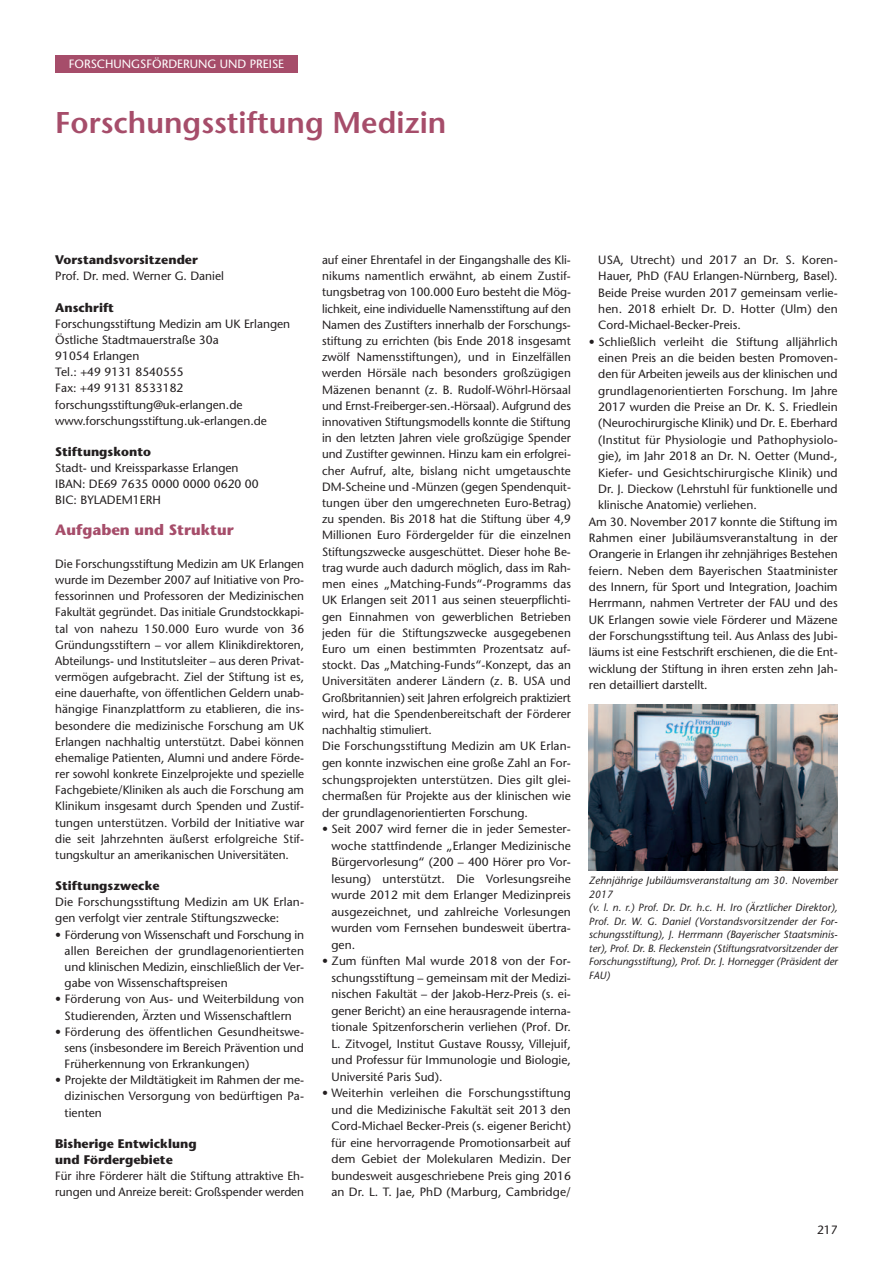
<style>
.page{position:relative;width:893px;height:1263px;background:#fff}
.page>*{position:absolute;margin:0;border:0;box-sizing:border-box;transform-origin:0 0}
.t1{font:600 30px "Stone Sans";color:#a64d6a}
.t2{font:700 15px "Stone Sans";color:#a64d6a}
.t3{font:700 12.45px/16.2px "Stone Sans";color:#231f20}
.t4{font:12px/16.2px "Stone Sans";color:#231f20;text-align:justify}
.t5{font:12px "Stone Sans";color:#fff}
.t6{font:italic 10.5px/13.5px "Stone Sans";color:#231f20}
</style>
<div class="page">
<div style="left:55px;top:55px;width:243px;height:17px;background:#a64d6a"></div>
<img style="left:589px;top:705px;width:249px;height:166px">
<p class="t5" style="left:69px;top:59px;width:217px">FORSCHUNGSFÖRDERUNG UND PREISE</p>
<p class="t1" style="left:55px;top:111px;width:393px">Forschungsstiftung Medizin</p>
<p class="t3" style="left:55px;top:253px;width:144px">Vorstandsvorsitzender</p>
<p class="t4" style="left:55px;top:269px;width:170px">Prof. Dr. med. Werner G. Daniel</p>
<p class="t3" style="left:55px;top:300px;width:60px">Anschrift</p>
<p class="t4" style="left:55px;top:317px;width:236px">Forschungsstiftung Medizin am UK Erlangen</p>
<p class="t4" style="left:55px;top:333px;width:165px">Östliche Stadtmauerstraße 30a</p>
<p class="t4" style="left:55px;top:349px;width:86px">91054 Erlangen</p>
<p class="t4" style="left:55px;top:365px;width:130px">Tel.: +49 9131 8540555</p>
<p class="t4" style="left:55px;top:381px;width:130px">Fax: +49 9131 8533182</p>
<p class="t4" style="left:55px;top:398px;width:189px">forschungsstiftung@uk-erlangen.de</p>
<p class="t4" style="left:55px;top:414px;width:213px">www.forschungsstiftung.uk-erlangen.de</p>
<p class="t3" style="left:55px;top:445px;width:97px">Stiftungskonto</p>
<p class="t4" style="left:55px;top:461px;width:185px">Stadt- und Kreissparkasse Erlangen</p>
<p class="t4" style="left:55px;top:477px;width:205px">IBAN: DE69 7635 0000 0000 0620 00</p>
<p class="t4" style="left:55px;top:493px;width:107px">BIC: BYLADEM1ERH</p>
<p class="t2" style="left:55px;top:524px;width:180px">Aufgaben und Struktur</p>
<p class="t4" style="left:55px;top:557px;width:250px">Die Forschungsstiftung Medizin am UK Erlangen wurde im Dezember 2007 auf Initiative von Pro&shy;fessorinnen und Professoren der Medizinischen Fakultät gegründet. Das initiale Grundstockkapi&shy;tal von nahezu 150.000 Euro wurde von 36<br>Gründungsstiftern – vor allem Klinikdirektoren, Abteilungs- und Institutsleiter – aus deren Privat&shy;vermögen aufgebracht. Ziel der Stiftung ist es, eine dauerhafte, von öffentlichen Geldern unab&shy;hängige Finanzplattform zu etablieren, die ins&shy;besondere die medizinische Forschung am UK Erlangen nachhaltig unterstützt. Dabei können ehemalige Patienten, Alumni und andere Förde&shy;rer sowohl konkrete Einzelprojekte und spezielle Fachgebiete/Kliniken als auch die Forschung am Klinikum insgesamt durch Spenden und Zustif&shy;tungen unterstützen. Vorbild der Initiative war die seit Jahrzehnten äußerst erfolgreiche Stif&shy;tungskultur an amerikanischen Universitäten.</p>
<p class="t3" style="left:55px;top:879px;width:106px">Stiftungszwecke</p>
<p class="t4" style="left:55px;top:895px;width:250px">Die Forschungsstiftung Medizin am UK Erlan&shy;gen verfolgt vier zentrale Stiftungszwecke:</p>
<p class="t4" style="left:65px;top:928px;width:241px;text-indent:-9px">• Förderung von Wissenschaft und Forschung in allen Bereichen der grundlagenorientierten und klinischen Medizin, einschließlich der Ver&shy;gabe von Wissenschaftspreisen</p>
<p class="t4" style="left:55px;top:992px;width:250px;text-align:center">• Förderung von Aus- und Weiterbildung von<br>Studierenden, Ärzten und Wissenschaftlern</p>
<p class="t4" style="left:65px;top:1025px;width:241px;text-indent:-9px">• Förderung des öffentlichen Gesundheitswe&shy;sens (insbesondere im Bereich Prävention und Früherkennung von Erkrankungen)</p>
<p class="t4" style="left:65px;top:1073px;width:241px;text-indent:-9px">• Projekte der Mildtätigkeit im Rahmen der me&shy;dizinischen Versorgung von bedürftigen Pa&shy;tienten</p>
<p class="t3" style="left:55px;top:1136px;width:143px">Bisherige Entwicklung und Fördergebiete</p>
<p class="t4" style="left:55px;top:1169px;width:250px">Für ihre Förderer hält die Stiftung attraktive Eh&shy;rungen und Anreize bereit: Großspender werden</p>
<p class="t4" style="left:322px;top:253px;width:250px">auf einer Ehrentafel in der Eingangshalle des Kli&shy;nikums namentlich erwähnt, ab einem Zustif&shy;tungsbetrag von 100.000 Euro besteht die Mög&shy;lichkeit, eine individuelle Namensstiftung auf den Namen des Zustifters innerhalb der Forschungs&shy;stiftung zu errichten (bis Ende 2018 insgesamt zwölf Namensstiftungen), und in Einzelfällen werden Hörsäle nach besonders großzügigen Mäzenen benannt (z. B. Rudolf-Wöhrl-Hörsaal und Ernst-Freiberger-sen.-Hörsaal). Aufgrund des innovativen Stiftungsmodells konnte die Stiftung in den letzten Jahren viele großzügige Spender und Zustifter gewinnen. Hinzu kam ein erfolgrei&shy;cher Aufruf, alte, bislang nicht umgetauschte DM-Scheine und -Münzen (gegen Spendenquit&shy;tungen über den umgerechneten Euro-Betrag) zu spenden. Bis 2018 hat die Stiftung über 4,9<br>Millionen Euro Fördergelder für die einzelnen Stiftungszwecke ausgeschüttet. Dieser hohe Be&shy;trag wurde auch dadurch möglich, dass im Rah&shy;men eines „Matching-Funds“-Programms das UK Erlangen seit 2011 aus seinen steuerpflichti&shy;gen Einnahmen von gewerblichen Betrieben jeden für die Stiftungszwecke ausgegebenen Euro um einen bestimmten Prozentsatz auf&shy;stockt. Das „Matching-Funds“-Konzept, das an Universitäten anderer Ländern (z. B. USA und Großbritannien) seit Jahren erfolgreich praktiziert wird, hat die Spendenbereitschaft der Förderer nachhaltig stimuliert.</p>
<p class="t4" style="left:322px;top:739px;width:250px">Die Forschungsstiftung Medizin am UK Erlan&shy;gen konnte inzwischen eine große Zahl an For&shy;schungsprojekten unterstützen. Dies gilt glei&shy;chermaßen für Projekte aus der klinischen wie der grundlagenorientierten Forschung.</p>
<p class="t4" style="left:331px;top:822px;width:241px;text-indent:-9px">• Seit 2007 wird ferner die in jeder Semester&shy;woche stattfindende „Erlanger Medizinische Bürgervorlesung“ (200 – 400 Hörer pro Vor&shy;lesung) unterstützt. Die Vorlesungsreihe wurde 2012 mit dem Erlanger Medizinpreis ausgezeichnet, und zahlreiche Vorlesungen wurden vom Fernsehen bundesweit übertra&shy;gen.</p>
<p class="t4" style="left:331px;top:954px;width:241px;text-indent:-9px">• Zum fünften Mal wurde 2018 von der For&shy;schungsstiftung – gemeinsam mit der Medizi&shy;nischen Fakultät – der Jakob-Herz-Preis (s. ei&shy;gener Bericht) an eine herausragende interna&shy;tionale Spitzenforscherin verliehen (Prof. Dr.<br>L. Zitvogel, Institut Gustave Roussy, Villejuif, und Professur für Immunologie und Biologie, Université Paris Sud).</p>
<p class="t4" style="left:331px;top:1086px;width:241px;text-indent:-9px">• Weiterhin verleihen die Forschungsstiftung und die Medizinische Fakultät seit 2013 den Cord-Michael Becker-Preis (s. eigener Bericht) für eine hervorragende Promotionsarbeit auf dem Gebiet der Molekularen Medizin. Der bundesweit ausgeschriebene Preis ging 2016 an Dr. L. T. Jae, PhD (Marburg, Cambridge/</p>
<p class="t4" style="left:598px;top:253px;width:241px">USA, Utrecht) und 2017 an Dr. S. Koren-Hauer, PhD (FAU Erlangen-Nürnberg, Basel).<br>Beide Preise wurden 2017 gemeinsam verlie&shy;hen. 2018 erhielt Dr. D. Hotter (Ulm) den Cord-Michael-Becker-Preis.</p>
<p class="t4" style="left:598px;top:335px;width:241px;text-indent:-9px">• Schließlich verleiht die Stiftung alljährlich einen Preis an die beiden besten Promoven&shy;den für Arbeiten jeweils aus der klinischen und grundlagenorientierten Forschung. Im Jahre 2017 wurden die Preise an Dr. K. S. Friedlein (Neurochirurgische Klinik) und Dr. E. Eberhard (Institut für Physiologie und Pathophysiolo&shy;gie), im Jahr 2018 an Dr. N. Oetter (Mund-, Kiefer- und Gesichtschirurgische Klinik) und Dr. J. Dieckow (Lehrstuhl für funktionelle und klinische Anatomie) verliehen.</p>
<p class="t4" style="left:589px;top:514px;width:250px">Am 30. November 2017 konnte die Stiftung im Rahmen einer Jubiläumsveranstaltung in der Orangerie in Erlangen ihr zehnjähriges Bestehen feiern. Neben dem Bayerischen Staatminister des Innern, für Sport und Integration, Joachim Herrmann, nahmen Vertreter der FAU und des UK Erlangen sowie viele Förderer und Mäzene der Forschungsstiftung teil. Aus Anlass des Jubi&shy;läums ist eine Festschrift erschienen, die die Ent&shy;wicklung der Stiftung in ihren ersten zehn Jah&shy;ren detailliert darstellt.</p>
<p class="t6" style="left:589px;top:875px;width:250px">Zehnjährige Jubiläumsveranstaltung am 30. November<br>2017</p>
<p class="t6" style="left:589px;top:902px;width:250px;text-align:justify">(v. l. n. r.) Prof. Dr. Dr. h.c. H. Iro (Ärztlicher Direktor), Prof. Dr. W. G. Daniel (Vorstandsvorsitzender der For&shy;schungsstiftung), J. Herrmann (Bayerischer Staatsminis&shy;ter), Prof. Dr. B. Fleckenstein (Stiftungsratvorsitzender der Forschungsstiftung), Prof. Dr. J. Hornegger (Präsident der FAU)</p>
<p class="t4" style="left:817px;top:1222px;width:22px">217</p>
</div>
